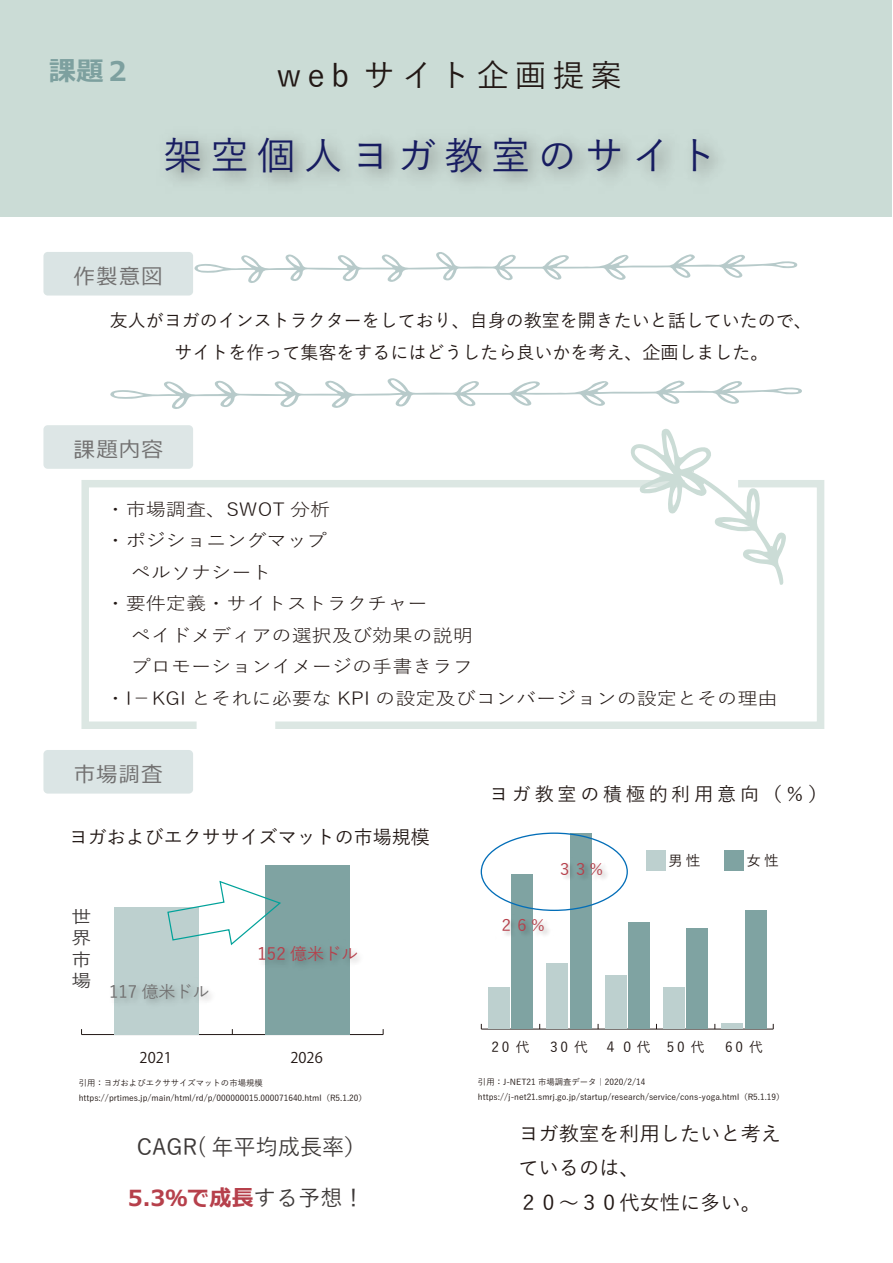
<style>
.page{position:relative;width:893px;height:1263px;background:#fff}
.page>*{position:absolute;margin:0;border:0;box-sizing:border-box;transform-origin:0 0}
.t1{font:500 39px "Yu Gothic";letter-spacing:.2em;color:#171c61}
.t2{font:500 31.5px "Yu Gothic";letter-spacing:.2em;color:#221815}
.t3{font:700 27px "Meiryo";color:#7da09f}
.t4{font:500 22.2px "Yu Gothic";color:#3e3a39}
.t5{font:700 22.2px "Meiryo";color:#b6404b}
.t6{font:21px "Meiryo";letter-spacing:.07em;color:#727171}
.t7{font:500 20.25px/34.7px "Yu Gothic";color:#221815}
.t8{font:500 19.05px "Yu Gothic";color:#221815}
.t9{font:500 19.05px "Yu Gothic";letter-spacing:.2em;color:#221815}
.t10{font:18px/31.5px "Yu Gothic";color:#221815;scale:1.12 1}
.t11{font:500 18px/31.5px "Yu Gothic";color:#221815}
.t12{font:500 17.55px/21.5px "Yu Gothic";color:#3e3a39;text-align:justify;scale:1.13 1}
.t13{font:500 16.95px "Yu Gothic";color:#727171}
.t14{font:500 16.95px "Yu Gothic";color:#b6404b}
.t15{font:500 15.75px "Yu Gothic";color:#b6404b}
.t16{font:14.7px "Koz Go Pro";color:#221815}
.t17{font:500 14.7px "Yu Gothic";color:#221815}
.t18{font:500 13.65px "Yu Gothic";letter-spacing:.2em;color:#221815}
.t19{font:500 8.4px/14.7px "Yu Gothic";color:#221815}
.s1{font-family:"Yu Gothic";font-weight:500;color:#3e3a39}
</style>
<div class="page">
<div style="left:1px;top:0;width:891px;height:217px;background:#cbdcd6"></div>
<div style="left:43px;top:252px;width:150px;height:44px;background:#dae4e4;border-radius:4px"></div>
<div style="left:43px;top:425px;width:150px;height:44px;background:#dde6e6;border-radius:4px"></div>
<div style="left:43px;top:750px;width:150px;height:43px;background:#dbe5e5;border-radius:4px"></div>
<svg style="left:684px;top:480px;width:140px;height:249px"></svg>
<svg style="left:81px;top:480px;width:603px;height:249px"></svg>
<hr style="left:82px;top:1034px;width:301px;height:1px;background:#221815">
<div style="left:115px;top:907px;width:84px;height:127px;background:#bdd0cf"></div>
<div style="left:266px;top:865px;width:84px;height:169px;background:#7fa3a2"></div>
<svg style="left:167px;top:880px;width:114px;height:66px"></svg>
<img style="left:113px;top:977px;width:98px;height:37px">
<img style="left:252px;top:939px;width:107px;height:37px">
<div style="left:724px;top:850px;width:20px;height:21px;background:#7fa3a2"></div>
<div style="left:646px;top:850px;width:20px;height:21px;background:#bdd0cf"></div>
<hr style="left:481px;top:1029px;width:292px;height:1px;background:#221815">
<div style="left:512px;top:875px;width:21px;height:154px;background:#7fa3a2"></div>
<div style="left:570px;top:833px;width:21px;height:196px;background:#7fa3a2"></div>
<div style="left:628px;top:922px;width:21px;height:107px;background:#7fa3a2"></div>
<div style="left:687px;top:928px;width:21px;height:101px;background:#7fa3a2"></div>
<div style="left:745px;top:910px;width:21px;height:119px;background:#7fa3a2"></div>
<div style="left:488px;top:987px;width:21px;height:42px;background:#bdd0cf"></div>
<div style="left:547px;top:964px;width:21px;height:65px;background:#bdd0cf"></div>
<div style="left:605px;top:976px;width:21px;height:53px;background:#bdd0cf"></div>
<div style="left:663px;top:987px;width:21px;height:42px;background:#bdd0cf"></div>
<div style="left:722px;top:1023px;width:21px;height:6px;background:#bdd0cf"></div>
<img style="left:564px;top:858px;width:43px;height:30px">
<img style="left:505px;top:914px;width:44px;height:31px">
<svg style="left:195px;top:252px;width:602px;height:31px"></svg>
<svg style="left:110px;top:378px;width:692px;height:31px"></svg>
<svg style="left:629px;top:429px;width:157px;height:156px"></svg>
<h3 class="t3" style="left:49px;top:53px;width:84px">課題２</h3>
<h2 class="t2" style="left:277px;top:46px;width:347px">web サイト企画提案</h2>
<h1 class="t1" style="left:163px;top:119px;width:555px">架空個人ヨガ教室のサイト</h1>
<h3 class="t6" style="left:74px;top:262px;width:90px">作製意図</h3>
<h3 class="t11" style="left:174px;top:302px;width:639px;text-indent:-64px">友人がヨガのインストラクターをしており、自身の教室を開きたいと話していたので、サイトを作って集客をするにはどうしたら良いかを考え、企画しました。</h3>
<h3 class="t6" style="left:74px;top:435px;width:90px">課題内容</h3>
<h3 class="t10" style="left:106px;top:491px;width:602px">・市場調査、SWOT 分析<br>・ポジショニングマップ<br>　ペルソナシート<br>・要件定義・サイトストラクチャー<br>　ペイドメディアの選択及び効果の説明<br>　プロモーションイメージの手書きラフ<br>・I－KGI とそれに必要な KPI の設定及びコンバージョンの設定とその理由</h3>
<h3 class="t6" style="left:74px;top:760px;width:90px">市場調査</h3>
<h3 class="t8" style="left:69px;top:819px;width:363px">ヨガおよびエクササイズマットの市場規模</h3>
<h3 class="t12" style="left:72px;top:903px;width:18px">世界市場</h3>
<h3 class="t13" style="left:109px;top:976px;width:102px">117 億米ドル</h3>
<h3 class="t14" style="left:257px;top:938px;width:102px">152 億米ドル</h3>
<h3 class="t16" style="left:140px;top:1048px;width:34px">2021</h3>
<h3 class="t16" style="left:290px;top:1048px;width:34px">2026</h3>
<p class="t19" style="left:79px;top:1074px;width:290px">引用：ヨガおよびエクササイズマットの市場規模https://prtimes.jp/main/html/rd/p/000000015.000071640.html（R5.1.20）</p>
<h3 class="t4" style="left:137px;top:1126px;width:231px">CAGR( 年平均成長率）</h3>
<h3 class="t5" style="left:128px;top:1182px;width:238px">5.3％で成長<span class="s1">する予想！</span></h3>
<h3 class="t9" style="left:489px;top:776px;width:340px">ヨガ教室の積極的利用意向（％）</h3>
<h3 class="t15" style="left:557px;top:854px;width:49px">３３％</h3>
<h3 class="t15" style="left:498px;top:911px;width:49px">２６％</h3>
<h3 class="t17" style="left:668px;top:847px;width:34px">男性</h3>
<h3 class="t17" style="left:746px;top:847px;width:34px">女性</h3>
<h3 class="t18" style="left:492px;top:1035px;width:39px">20 代</h3>
<h3 class="t18" style="left:550px;top:1035px;width:156px">30 代 ４０代 50 代</h3>
<h3 class="t18" style="left:725px;top:1035px;width:39px">60 代</h3>
<p class="t19" style="left:478px;top:1073px;width:308px">引用：J-NET21 市場調査データ｜2020/2/14 https://j-net21.smrj.go.jp/startup/research/service/cons-yoga.html（R5.1.19）</p>
<h3 class="t7" style="left:518px;top:1113px;width:264px">ヨガ教室を利用したいと考えているのは、<br>２０～３０代女性に多い。</h3>
</div>
